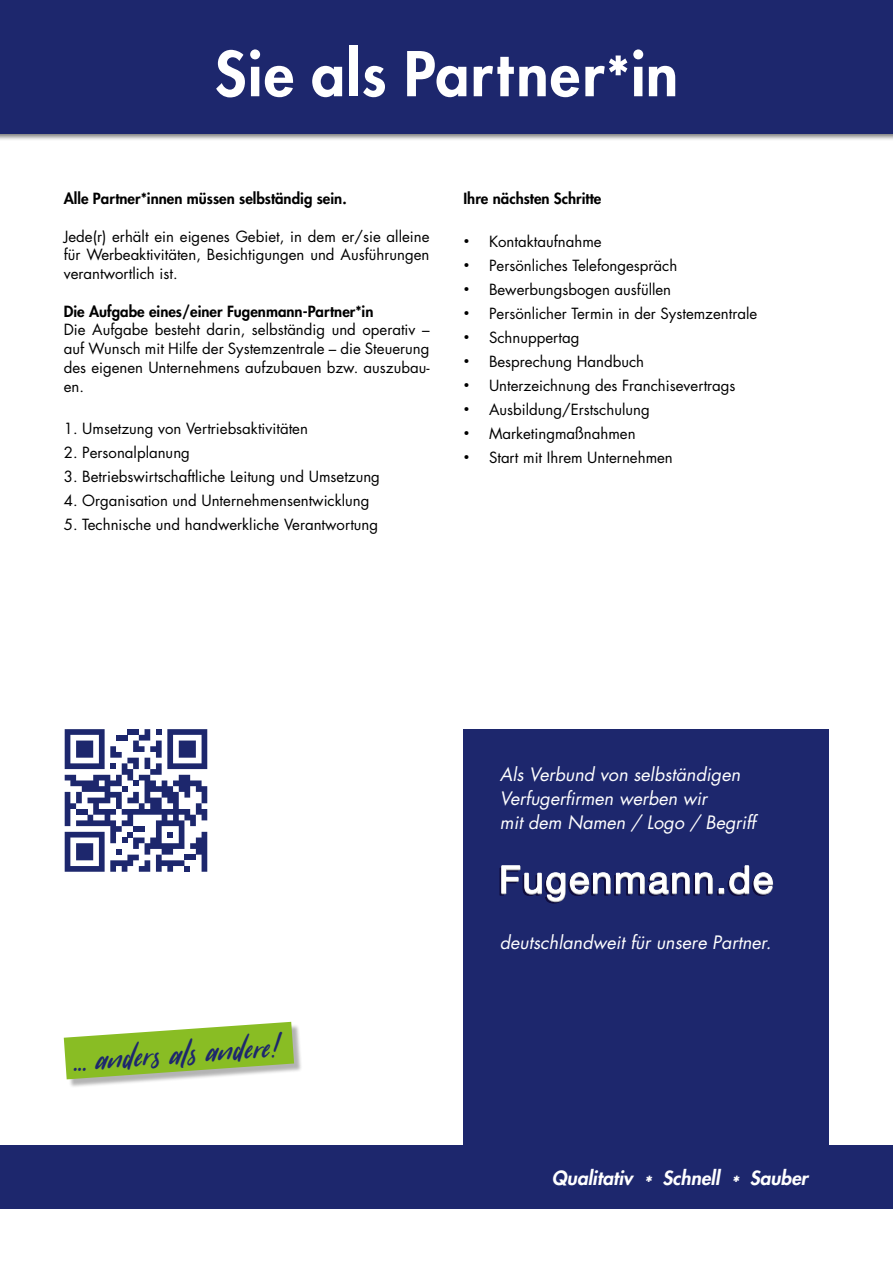
<style>
.page{position:relative;width:893px;height:1263px;background:#fff}
.page>*{position:absolute;margin:0;border:0;box-sizing:border-box;transform-origin:0 0}
.t1{font:800 60px "Futura";letter-spacing:.02em;color:#fff}
.t2{font:38.25px "Sugarstyle Millenial";color:#1d276d}
.t3{font:italic 800 19.05px "Futura";color:#fff}
.t4{font:italic 18px/24px "Futura";color:#fff}
.t5{font:15px/18.8px "Futura";color:#000;text-align:justify}
.t6{font:800 15px "Futura";color:#000}
.s1{font-size:10.5px}
</style>
<div class="page">
<div style="left:0;top:0;width:893px;height:141px;background:#000;opacity:.5"></div>
<div style="left:0;top:0;width:893px;height:133px;background:#1d276d"></div>
<div style="left:463px;top:729px;width:366px;height:480px;background:#1d276d"></div>
<div style="left:0;top:1145px;width:893px;height:64px;background:#1d276d"></div>
<svg style="left:500px;top:865px;width:274px;height:38px"></svg>
<svg style="left:65px;top:729px;width:142px;height:143px"></svg>
<div style="left:66px;top:1023px;width:237px;height:65px;background:#000;opacity:.3"></div>
<svg style="left:64px;top:1022px;width:230px;height:57px"></svg>
<h1 class="t1" style="left:215px;top:34px;width:465px">Sie als Partner*in</h1>
<p class="t6" style="left:64px;top:188px;width:284px">Alle Partner*innen müssen selbständig sein.</p>
<p class="t5" style="left:64px;top:226px;width:367px">Jede(r) erhält ein eigenes Gebiet, in dem er/sie alleine für Werbeaktivitäten, Besichtigungen und Ausführungen verantwortlich ist.</p>
<p class="t6" style="left:64px;top:301px;width:311px">Die Aufgabe eines/einer Fugenmann-Partner*in</p>
<p class="t5" style="left:64px;top:320px;width:367px">Die Aufgabe besteht darin, selbständig und operativ – auf Wunsch mit Hilfe der Systemzentrale – die Steuerung des eigenen Unternehmens aufzubauen bzw. auszubau&shy;en.</p>
<p class="t5" style="left:64px;top:419px;width:246px">1. Umsetzung von Vertriebsaktivitäten</p>
<p class="t5" style="left:64px;top:443px;width:128px">2. Personalplanung</p>
<p class="t5" style="left:64px;top:467px;width:318px">3. Betriebswirtschaftliche Leitung und Umsetzung</p>
<p class="t5" style="left:64px;top:491px;width:307px">4. Organisation und Unternehmensentwicklung</p>
<p class="t5" style="left:64px;top:515px;width:316px">5. Technische und handwerkliche Verantwortung</p>
<p class="t6" style="left:463px;top:188px;width:139px">Ihre nächsten Schritte</p>
<p class="t5" style="left:463px;top:232px;width:140px"><span class="s1">•</span> Kontaktaufnahme</p>
<p class="t5" style="left:463px;top:256px;width:215px"><span class="s1">•</span> Persönliches Telefongespräch</p>
<p class="t5" style="left:463px;top:280px;width:209px"><span class="s1">•</span> Bewerbungsbogen ausfüllen</p>
<p class="t5" style="left:463px;top:304px;width:295px"><span class="s1">•</span> Persönlicher Termin in der Systemzentrale</p>
<p class="t5" style="left:463px;top:328px;width:117px"><span class="s1">•</span> Schnuppertag</p>
<p class="t5" style="left:463px;top:352px;width:182px"><span class="s1">•</span> Besprechung Handbuch</p>
<p class="t5" style="left:463px;top:376px;width:274px"><span class="s1">•</span> Unterzeichnung des Franchisevertrags</p>
<p class="t5" style="left:463px;top:400px;width:188px"><span class="s1">•</span> Ausbildung/Erstschulung</p>
<p class="t5" style="left:463px;top:424px;width:174px"><span class="s1">•</span> Marketingmaßnahmen</p>
<p class="t5" style="left:463px;top:448px;width:211px"><span class="s1">•</span> Start mit Ihrem Unternehmen</p>
<h2 class="t2" style="left:71px;top:1036px;width:214px;rotate:-4deg">... anders als andere!</h2>
<p class="t4" style="left:500px;top:762px;width:257px">Als Verbund von selbständigen<br>Verfugerfirmen werben wir<br>mit dem Namen / Logo / Begriff</p>
<p class="t4" style="left:500px;top:930px;width:273px">deutschlandweit für unsere Partner.</p>
<p class="t3" style="left:552px;top:1165px;width:258px">Qualitativ * Schnell * Sauber</p>
</div>
